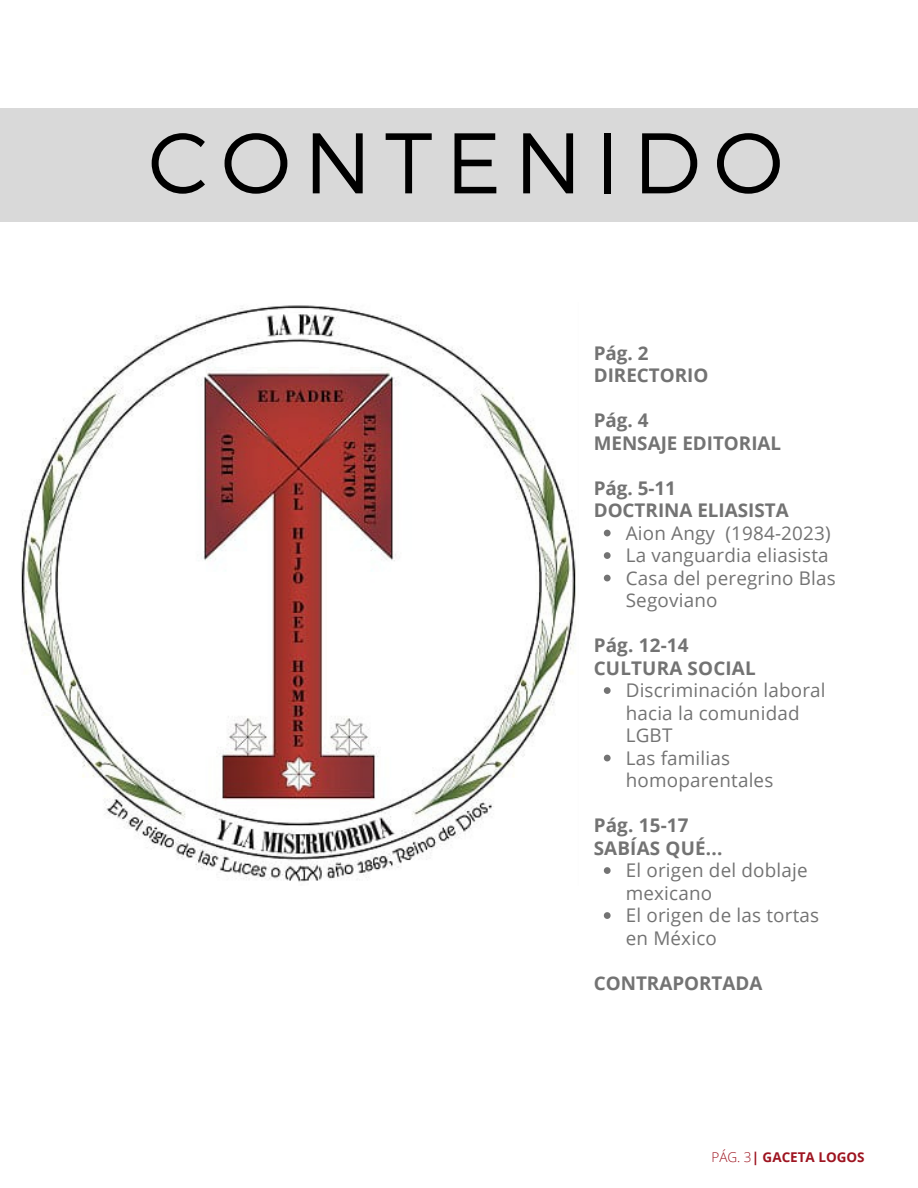
<style>
.page{position:relative;width:918px;height:1188px;background:#fff}
.page>*{position:absolute;margin:0;border:0;box-sizing:border-box;transform-origin:0 0}
.t1{font:300 85.8px "Montserrat";letter-spacing:.15em;color:#000}
.t2{font:18.9px/22.5px "Open Sans";letter-spacing:.01em;color:#737373}
.t3{font:700 18.9px "Open Sans";color:#737373}
.t4{font:700 13.5px "Open Sans";color:#9e1420}
.s1{font-weight:300}
</style>
<div class="page">
<div style="left:0;top:108px;width:918px;height:113px;background:#d9d9d9"></div>
<img style="left:21px;top:305px;width:555px;height:577px">
<svg style="left:604px;top:530px;width:7px;height:6px"></svg>
<svg style="left:604px;top:552px;width:7px;height:7px"></svg>
<svg style="left:604px;top:575px;width:7px;height:6px"></svg>
<svg style="left:604px;top:687px;width:7px;height:7px"></svg>
<svg style="left:604px;top:755px;width:7px;height:6px"></svg>
<svg style="left:604px;top:867px;width:7px;height:7px"></svg>
<svg style="left:604px;top:912px;width:7px;height:7px"></svg>
<p class="t1" style="left:148px;top:107px;width:637px">CONTENIDO</p>
<p class="t3" style="left:594px;top:340px;width:56px">Pág. 2</p>
<p class="t3" style="left:594px;top:362px;width:116px">DIRECTORIO</p>
<p class="t3" style="left:594px;top:407px;width:56px">Pág. 4</p>
<p class="t3" style="left:594px;top:430px;width:189px">MENSAJE EDITORIAL</p>
<p class="t3" style="left:594px;top:475px;width:84px">Pág. 5-11</p>
<p class="t3" style="left:594px;top:497px;width:196px">DOCTRINA ELIASISTA</p>
<p class="t2" style="left:626px;top:521px;width:206px">Aion Angy (1984-2023)</p>
<p class="t2" style="left:626px;top:544px;width:204px">La vanguardia eliasista</p>
<p class="t2" style="left:626px;top:566px;width:212px">Casa del peregrino Blas<br>Segoviano</p>
<p class="t3" style="left:594px;top:632px;width:96px">Pág. 12-14</p>
<p class="t3" style="left:594px;top:655px;width:164px">CULTURA SOCIAL</p>
<p class="t2" style="left:626px;top:679px;width:201px">Discriminación laboral hacia la comunidad<br>LGBT</p>
<p class="t2" style="left:626px;top:746px;width:149px">Las familias homoparentales</p>
<p class="t3" style="left:594px;top:812px;width:96px">Pág. 15-17</p>
<p class="t3" style="left:594px;top:835px;width:130px">SABÍAS QUÉ...</p>
<p class="t2" style="left:626px;top:859px;width:183px">El origen del doblaje mexicano</p>
<p class="t2" style="left:626px;top:904px;width:195px">El origen de las tortas en México</p>
<p class="t3" style="left:594px;top:970px;width:170px">CONTRAPORTADA</p>
<p class="t4" style="left:711px;top:1148px;width:155px"><span class="s1">PÁG. 3</span>| GACETA LOGOS</p>
</div>
